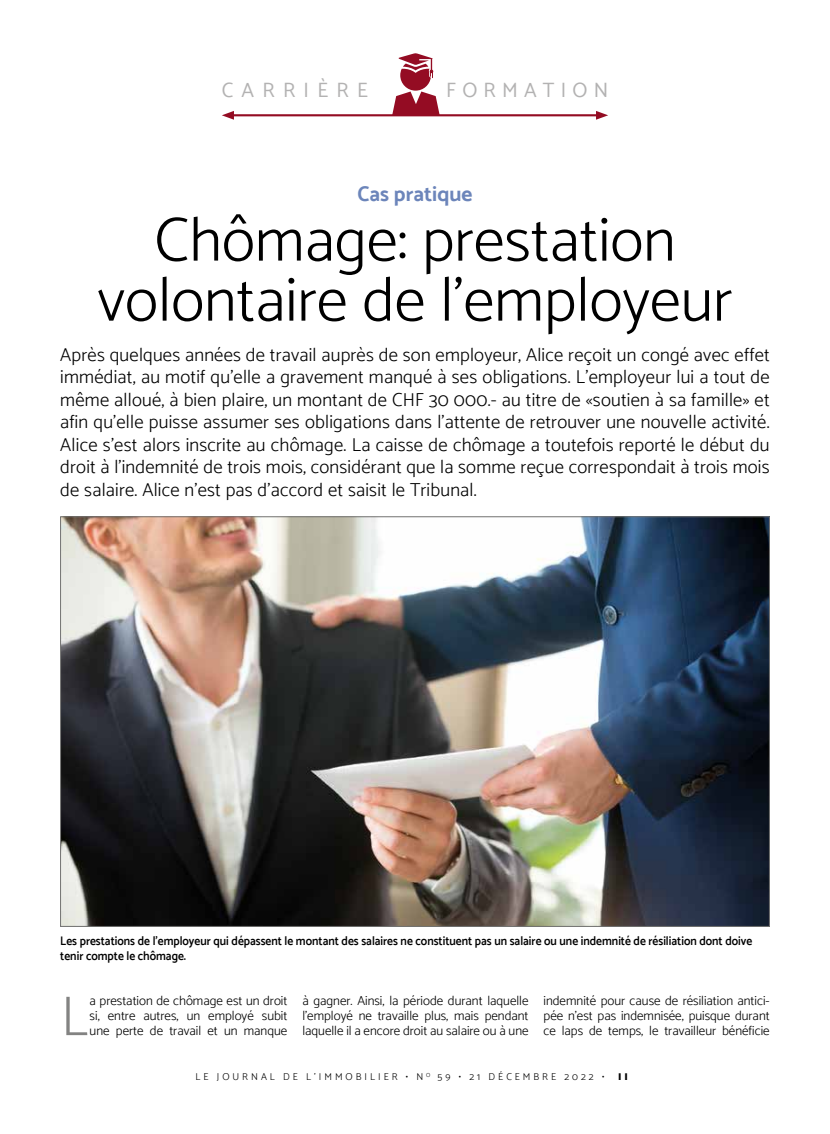
<style>
.page{position:relative;width:830px;height:1134px;background:#fff}
.page>*{position:absolute;margin:0;border:0;box-sizing:border-box;transform-origin:0 0}
.t1{font:300 62.5px/60px "Catamaran";color:#000;text-align:center}
.t2{font:300 56.38px "Catamaran";color:#838382;scale:.95 1}
.t3{font:700 21.25px "Catamaran";color:#6c85ba}
.t4{font:20.75px "Catamaran";letter-spacing:.3em;color:#b3b2b2}
.t5{font:20.75px "Catamaran";letter-spacing:.4em;color:#b3b2b2}
.t6{font:300 18.75px/22.5px "Catamaran";letter-spacing:.01em;color:#000;text-align:justify}
.t7{font:300 13.12px/15px "Catamaran";color:#000;text-align:justify}
.t8{font:600 12.5px/15px "Catamaran";color:#000;scale:.92 1}
.t9{font:300 10px "Catamaran";letter-spacing:.3em;color:#000}
.t10{font:900 10px "Catamaran";color:#000}
</style>
<div class="page">
<svg style="left:392px;top:53px;width:47px;height:61px"></svg>
<hr style="left:230px;top:114px;width:369px;height:2px;background:#940c23">
<svg style="left:222px;top:111px;width:12px;height:9px"></svg>
<svg style="left:595px;top:111px;width:13px;height:9px"></svg>
<img style="left:62px;top:518px;width:705px;height:407px">
<p class="t5" style="left:222px;top:77px;width:147px">CARRIÈRE</p>
<p class="t4" style="left:446px;top:77px;width:163px">FORMATION</p>
<p class="t3" style="left:357px;top:181px;width:116px">Cas pratique</p>
<h1 class="t1" style="left:98px;top:209px;width:636px">Chômage: prestation volontaire de l’employeur</h1>
<p class="t6" style="left:60px;top:343px;width:710px">Après quelques années de travail auprès de son employeur, Alice reçoit un congé avec effet immédiat, au motif qu’elle a gravement manqué à ses obligations. L’employeur lui a tout de même alloué, à bien plaire, un montant de CHF 30 000.- au titre de «soutien à sa famille» et afin qu’elle puisse assumer ses obligations dans l’attente de retrouver une nouvelle activité.<br>Alice s’est alors inscrite au chômage. La caisse de chômage a toutefois reporté le début du droit à l’indemnité de trois mois, considérant que la somme reçue correspondait à trois mois de salaire. Alice n’est pas d’accord et saisit le Tribunal.</p>
<p class="t8" style="left:60px;top:933px;width:753px">Les prestations de l’employeur qui dépassent le montant des salaires ne constituent pas un salaire ou une indemnité de résiliation dont doive tenir compte le chômage.</p>
<h2 class="t2" style="left:61px;top:983px;width:30px">L</h2>
<p class="t7" style="left:90px;top:993px;width:199px">a prestation de chômage est un droit si, entre autres, un employé subit une perte de travail et un manque</p>
<p class="t7" style="left:302px;top:993px;width:227px">à gagner. Ainsi, la période durant laquelle l’employé ne travaille plus, mais pendant laquelle il a encore droit au salaire ou à une</p>
<p class="t7" style="left:543px;top:993px;width:227px">indemnité pour cause de résiliation antici&shy;pée n’est pas indemnisée, puisque durant ce laps de temps, le travailleur bénéficie</p>
<p class="t9" style="left:195px;top:1071px;width:410px">LE JOURNAL DE L’IMMOBILIER • N <sup>O</sup> 59 • 21 DÉCEMBRE 2022 •</p>
<p class="t10" style="left:617px;top:1071px;width:11px">I I</p>
</div>
